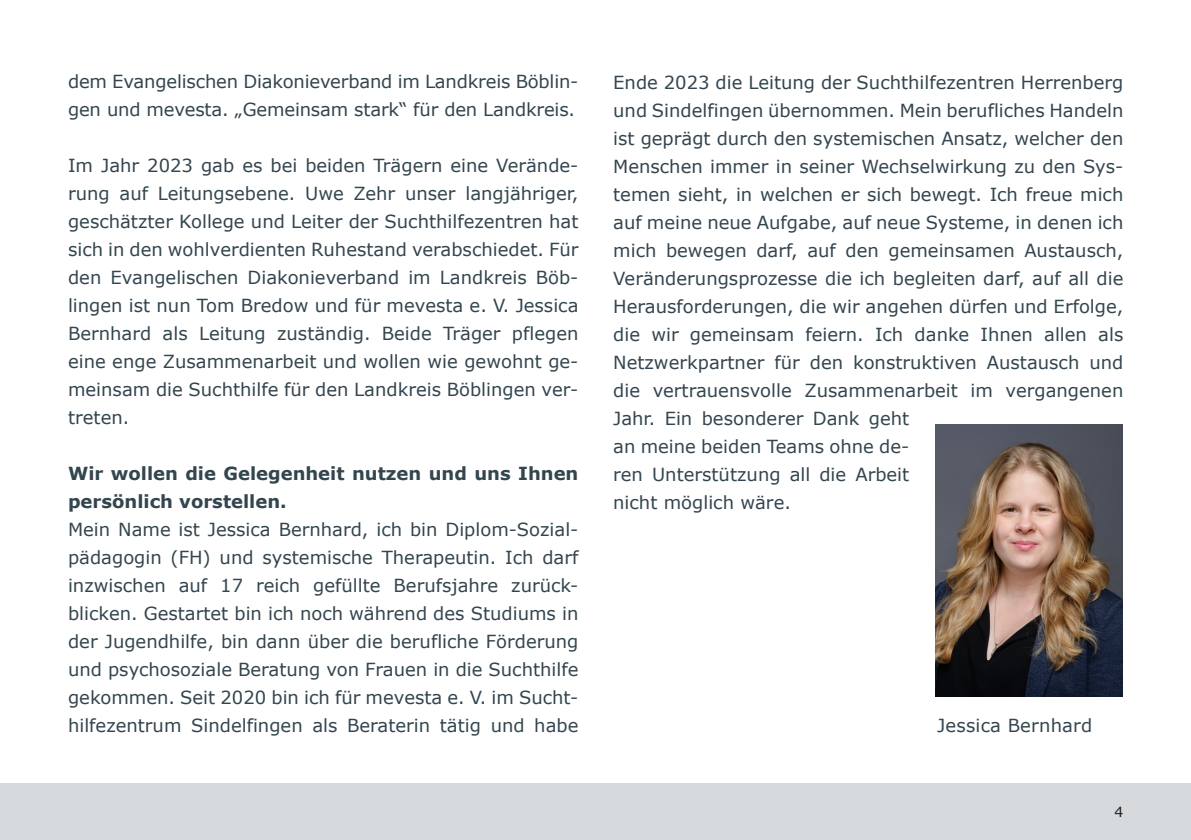
<style>
.page{position:relative;width:1191px;height:840px;background:#fff}
.page>*{position:absolute;margin:0;border:0;box-sizing:border-box;transform-origin:0 0}
.t1{font:18px/28px "Verdana";color:#33454e}
.t2{font:700 18px/28px "Verdana";color:#33454e}
.t3{font:14px "Verdana";color:#231f20}
</style>
<div class="page">
<div style="left:0;top:782px;width:1191px;height:57px;background:#d6dadc"></div>
<img style="left:936px;top:424px;width:186px;height:271px">
<p class="t1" style="left:68px;top:67px;width:512px">dem Evangelischen Diakonieverband im Landkreis Böblin&shy;gen und mevesta. „Gemeinsam stark“ für den Landkreis.</p>
<p class="t1" style="left:68px;top:151px;width:512px;text-align:justify">Im Jahr 2023 gab es bei beiden Trägern eine Verände&shy;rung auf Leitungsebene. Uwe Zehr unser langjähriger, geschätzter Kollege und Leiter der Suchthilfezentren hat sich in den wohlverdienten Ruhestand verabschiedet. Für den Evangelischen Diakonieverband im Landkreis Böb&shy;lingen ist nun Tom Bredow und für mevesta e. V. Jessica Bernhard als Leitung zuständig. Beide Träger pflegen eine enge Zusammenarbeit und wollen wie gewohnt ge&shy;meinsam die Suchthilfe für den Landkreis Böblingen ver&shy;treten.</p>
<p class="t2" style="left:68px;top:459px;width:512px">Wir wollen die Gelegenheit nutzen und uns Ihnen persönlich vorstellen.</p>
<p class="t1" style="left:68px;top:515px;width:512px;text-align:justify">Mein Name ist Jessica Bernhard, ich bin Diplom-Sozial&shy;pädagogin (FH) und systemische Therapeutin. Ich darf inzwischen auf 17 reich gefüllte Berufsjahre zurück&shy;blicken. Gestartet bin ich noch während des Studiums in der Jugendhilfe, bin dann über die berufliche Förderung und psychosoziale Beratung von Frauen in die Suchthilfe gekommen. Seit 2020 bin ich für mevesta e. V. im Sucht&shy;hilfezentrum Sindelfingen als Beraterin tätig und habe</p>
<p class="t1" style="left:613px;top:68px;width:512px">Ende 2023 die Leitung der Suchthilfezentren Herrenberg und Sindelfingen übernommen. Mein berufliches Handeln ist geprägt durch den systemischen Ansatz, welcher den Menschen immer in seiner Wechselwirkung zu den Sys&shy;temen sieht, in welchen er sich bewegt. Ich freue mich auf meine neue Aufgabe, auf neue Systeme, in denen ich mich bewegen darf, auf den gemeinsamen Austausch, Veränderungsprozesse die ich begleiten darf, auf all die Herausforderungen, die wir angehen dürfen und Erfolge, die wir gemeinsam feiern. Ich danke Ihnen allen als Netzwerkpartner für den konstruktiven Austausch und die vertrauensvolle Zusammenarbeit im vergangenen Jahr. Ein besonderer Dank geht<br>an meine beiden Teams ohne de-<br>ren Unterstützung all die Arbeit<br>nicht möglich wäre.</p>
<p class="t1" style="left:937px;top:710px;width:157px">Jessica Bernhard</p>
<p class="t3" style="left:1114px;top:802px;width:10px">4</p>
</div>
